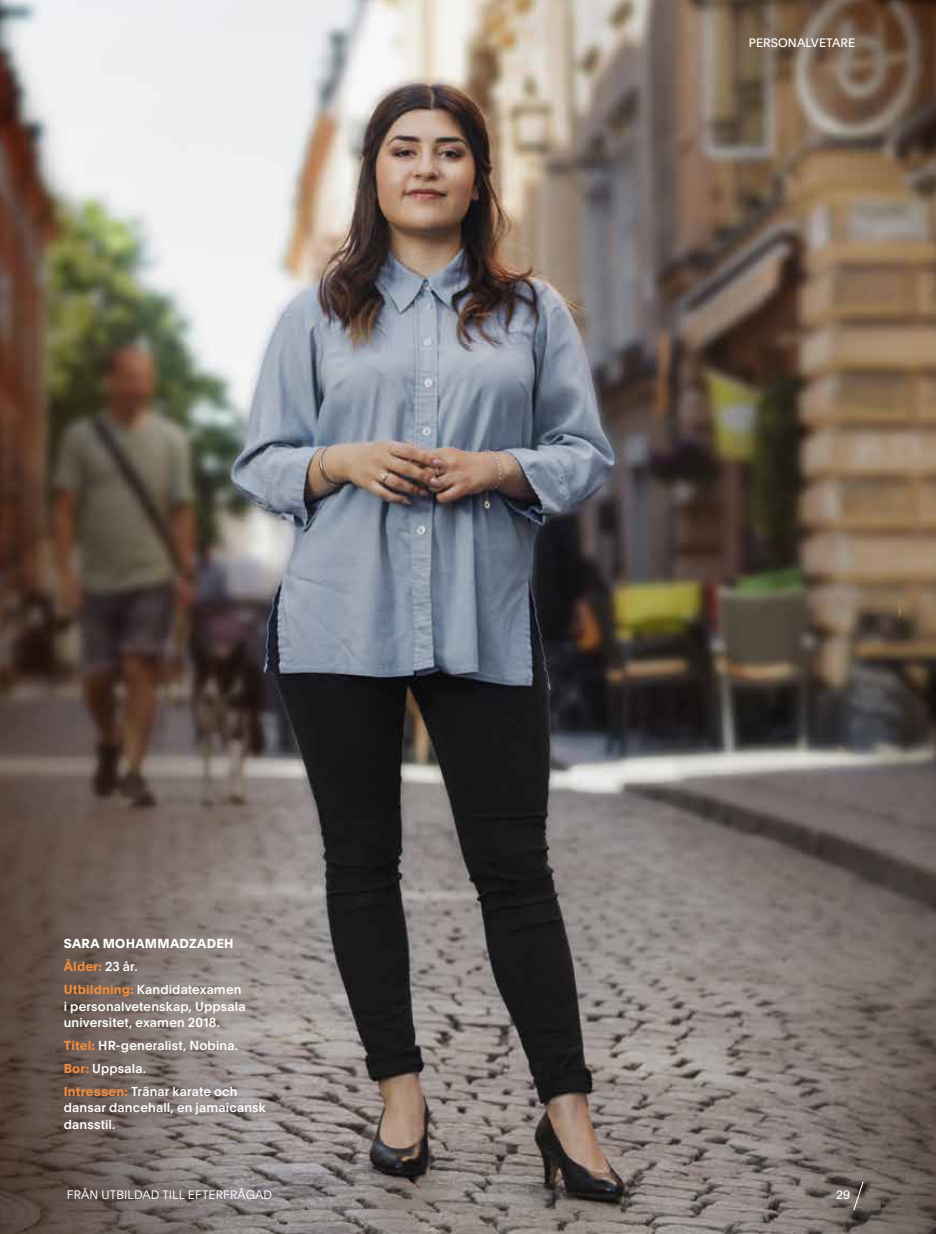
<style>
.page{position:relative;width:936px;height:1234px;background:#fff}
.page>*{position:absolute;margin:0;border:0;box-sizing:border-box;transform-origin:0 0}
.t1{font:500 12.75px/22.8px "Plain";letter-spacing:.01em;color:#fff}
.t2{font:300 12px "Plain";letter-spacing:.01em;color:#fff}
.t3{font:12px "Plain";letter-spacing:.01em;color:#fff}
.s1{font-weight:700}
.s2{font-weight:700;color:#f08c3e}
</style>
<div class="page">
<img style="left:0;top:0;width:935px;height:1233px">
<svg style="left:853px;top:1181px;width:10px;height:28px"></svg>
<p class="t1" style="left:64px;top:931px;width:179px"><span class="s1">SARA MOHAMMADZADEH<br></span><span class="s2">Ålder:</span> 23 år.<br><span class="s2">Utbildning:</span> Kandidatexamen</p>
<p class="t1" style="left:64px;top:997px;width:183px;line-height:16.5px">i personalvetenskap, Uppsala universitet, examen 2018.</p>
<p class="t1" style="left:64px;top:1033px;width:176px"><span class="s2">Titel:</span> HR-generalist, Nobina.<br><span class="s2">Bor:</span> Uppsala.<br><span class="s2">Intressen:</span> Tränar karate och</p>
<p class="t1" style="left:64px;top:1098px;width:204px;line-height:16.5px">dansar dancehall, en jamaicansk dansstil.</p>
<p class="t3" style="left:748px;top:34px;width:108px">PERSONALVETARE</p>
<p class="t2" style="left:67px;top:1185px;width:207px">FRÅN UTBILDAD TILL EFTERFRÅGAD</p>
<p class="t3" style="left:836px;top:1185px;width:15px">29</p>
</div>
